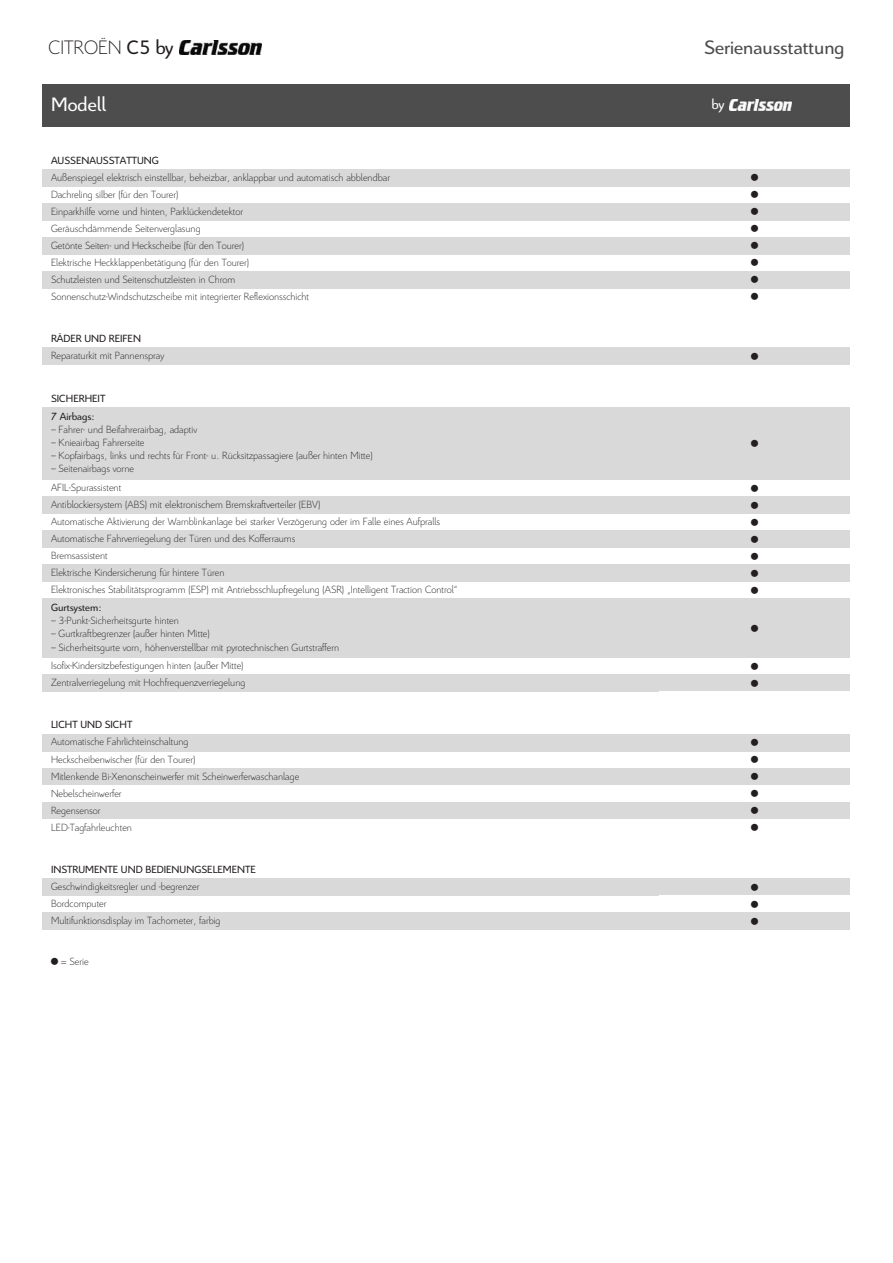
<style>
.page{position:relative;width:893px;height:1263px;background:#fff}
.page>*{position:absolute;margin:0;border:0;box-sizing:border-box;transform-origin:0 0}
.t1{font:25.5px/38px "Legacy Sans";color:#231f20}
.t2{font:21px "Citroen";color:#4d4d4d}
.t3{font:300 21px "Citroen";color:#231f20}
.t4{font:21px "Citroen";color:#fff}
.t5{font:15px "Citroen";color:#fff}
.t6{font:300 11.25px/17px "Citroen";color:#231f20}
.t7{font:11.25px/18.5px "Citroen";color:#231f20}
.s1{font-weight:400}
.s2{font-family:"Legacy Sans";font-weight:400;font-size:25.5px}
</style>
<div class="page">
<div style="left:43px;top:84px;width:807px;height:43px;background:#4d4d4d"></div>
<div style="left:43px;top:169px;width:807px;height:17px;background:#d9d9d9"></div>
<div style="left:43px;top:203px;width:807px;height:17px;background:#d9d9d9"></div>
<div style="left:43px;top:237px;width:807px;height:17px;background:#d9d9d9"></div>
<div style="left:43px;top:271px;width:807px;height:17px;background:#d9d9d9"></div>
<div style="left:43px;top:348px;width:807px;height:17px;background:#d9d9d9"></div>
<div style="left:43px;top:407px;width:807px;height:72px;background:#d9d9d9"></div>
<div style="left:43px;top:496px;width:807px;height:18px;background:#d9d9d9"></div>
<div style="left:43px;top:531px;width:807px;height:17px;background:#d9d9d9"></div>
<div style="left:43px;top:565px;width:807px;height:17px;background:#d9d9d9"></div>
<div style="left:43px;top:599px;width:807px;height:59px;background:#d9d9d9"></div>
<div style="left:43px;top:675px;width:807px;height:17px;background:#d9d9d9"></div>
<div style="left:43px;top:734px;width:807px;height:17px;background:#d9d9d9"></div>
<div style="left:43px;top:768px;width:807px;height:17px;background:#d9d9d9"></div>
<div style="left:43px;top:802px;width:807px;height:17px;background:#d9d9d9"></div>
<div style="left:43px;top:879px;width:807px;height:17px;background:#d9d9d9"></div>
<div style="left:43px;top:913px;width:807px;height:17px;background:#d9d9d9"></div>
<img style="left:180px;top:40px;width:82px;height:15px">
<img style="left:729px;top:99px;width:62px;height:11px">
<h2 class="t3" style="left:49px;top:39px;width:126px">CITROËN <span class="s1">C5 by</span></h2>
<h2 class="t4" style="left:51px;top:96px;width:56px">Modell</h2>
<p class="t7" style="left:51px;top:152px;width:109px">AUSSENAUSSTATTUNG</p>
<h2 class="t2" style="left:704px;top:39px;width:142px">Serienausstattung</h2>
<h3 class="t5" style="left:711px;top:99px;width:14px">by</h3>
<p class="t6" style="left:51px;top:169px;width:341px">Außenspiegel elektrisch einstellbar, beheizbar, anklappbar und automatisch abblendbar Dachreling silber (für den Tourer)<br>Einparkhilfe vorne und hinten, Parklückendetektor<br>Geräuschdämmende Seitenverglasung</p>
<h1 class="t1" style="left:751px;top:162px;width:9px">•</h1>
<h1 class="t1" style="left:751px;top:179px;width:9px">•</h1>
<h1 class="t1" style="left:751px;top:196px;width:9px">•</h1>
<h1 class="t1" style="left:751px;top:213px;width:9px">•</h1>
<p class="t6" style="left:51px;top:238px;width:260px">Getönte Seiten- und Heckscheibe (für den Tourer)<br>Elektrische Heckklappenbetätigung (für den Tourer)<br>Schutzleisten und Seitenschutzleisten in Chrom Sonnenschutz-Windschutzscheibe mit integrierter Reflexionsschicht</p>
<h1 class="t1" style="left:751px;top:230px;width:9px">•</h1>
<h1 class="t1" style="left:751px;top:247px;width:9px">•</h1>
<h1 class="t1" style="left:751px;top:264px;width:9px">•</h1>
<h1 class="t1" style="left:751px;top:281px;width:9px">•</h1>
<p class="t7" style="left:51px;top:330px;width:91px">RÄDER UND REIFEN</p>
<p class="t6" style="left:51px;top:348px;width:115px">Reparaturkit mit Pannenspray</p>
<h1 class="t1" style="left:751px;top:340px;width:9px">•</h1>
<p class="t7" style="left:51px;top:390px;width:56px">SICHERHEIT<br>7 Airbags:</p>
<p class="t6" style="left:51px;top:422px;width:148px">– Fahrer- und Beifahrerairbag, adaptiv</p>
<p class="t6" style="left:51px;top:435px;width:95px">– Knieairbag Fahrerseite</p>
<p class="t6" style="left:51px;top:448px;width:323px">– Kopfairbags, links und rechts für Front- u. Rücksitzpassagiere (außer hinten Mitte)</p>
<p class="t6" style="left:51px;top:460px;width:85px;line-height:18.5px">– Seitenairbags vorne<br>AFIL-Spurassistent</p>
<p class="t6" style="left:51px;top:497px;width:271px">Antiblockiersystem (ABS) mit elektronischem Bremskraftverteiler (EBV)</p>
<h1 class="t1" style="left:751px;top:424px;width:9px;line-height:44.5px">• •</h1>
<h1 class="t1" style="left:751px;top:489px;width:9px">•</h1>
<p class="t6" style="left:51px;top:514px;width:391px">Automatische Aktivierung der Warnblinkanlage bei starker Verzögerung oder im Falle eines Aufpralls Automatische Fahrverriegelung der Türen und des Kofferraums<br>Bremsassistent<br>Elektrische Kindersicherung für hintere Türen</p>
<h1 class="t1" style="left:751px;top:506px;width:9px">•</h1>
<h1 class="t1" style="left:751px;top:523px;width:9px">•</h1>
<h1 class="t1" style="left:751px;top:540px;width:9px">•</h1>
<h1 class="t1" style="left:751px;top:557px;width:9px">•</h1>
<p class="t6" style="left:51px;top:582px;width:408px">Elektronisches Stabilitätsprogramm (ESP) mit Antriebsschlupfregelung (ASR) „Intelligent Traction Control“</p>
<p class="t7" style="left:51px;top:599px;width:52px">Gurtsystem:</p>
<p class="t6" style="left:51px;top:613px;width:129px">– 3-Punkt-Sicherheitsgurte hinten</p>
<p class="t6" style="left:51px;top:626px;width:160px">– Gurtkraftbegrenzer (außer hinten Mitte)</p>
<p class="t6" style="left:51px;top:639px;width:290px;line-height:18.5px">– Sicherheitsgurte vorn, höhenverstellbar mit pyrotechnischen Gurtstraffern<br>Isofix-Kindersitzbefestigungen hinten (außer Mitte)</p>
<p class="t6" style="left:51px;top:675px;width:196px">Zentralverriegelung mit Hochfrequenzverriegelung</p>
<h1 class="t1" style="left:751px;top:574px;width:9px;text-align:justify">• • •</h1>
<h1 class="t1" style="left:751px;top:667px;width:9px">•</h1>
<p class="t7" style="left:51px;top:716px;width:83px">LICHT UND SICHT</p>
<p class="t6" style="left:51px;top:734px;width:146px">Automatische Fahrlichteinschaltung<br>Heckscheibenwischer (für den Tourer)</p>
<h1 class="t1" style="left:751px;top:727px;width:9px">•</h1>
<h1 class="t1" style="left:751px;top:744px;width:9px">•</h1>
<p class="t6" style="left:51px;top:768px;width:250px">Mitlenkende Bi-Xenonscheinwerfer mit Scheinwerferwaschanlage<br>Nebelscheinwerfer<br>Regensensor<br>LED-Tagfahrleuchten</p>
<h1 class="t1" style="left:751px;top:761px;width:9px">•</h1>
<h1 class="t1" style="left:751px;top:778px;width:9px">•</h1>
<h1 class="t1" style="left:751px;top:795px;width:9px">•</h1>
<h1 class="t1" style="left:751px;top:812px;width:9px">•</h1>
<p class="t7" style="left:51px;top:861px;width:206px">INSTRUMENTE UND BEDIENUNGSELEMENTE</p>
<p class="t6" style="left:51px;top:879px;width:150px">Geschwindigkeitsregler und -begrenzer<br>Bordcomputer</p>
<h1 class="t1" style="left:751px;top:871px;width:9px">•</h1>
<h1 class="t1" style="left:751px;top:888px;width:9px">•</h1>
<p class="t6" style="left:51px;top:913px;width:171px">Multifunktionsdisplay im Tachometer, farbig</p>
<p class="t6" style="left:51px;top:954px;width:39px"><span class="s2">•</span> = Serie</p>
<h1 class="t1" style="left:751px;top:905px;width:9px">•</h1>
</div>
